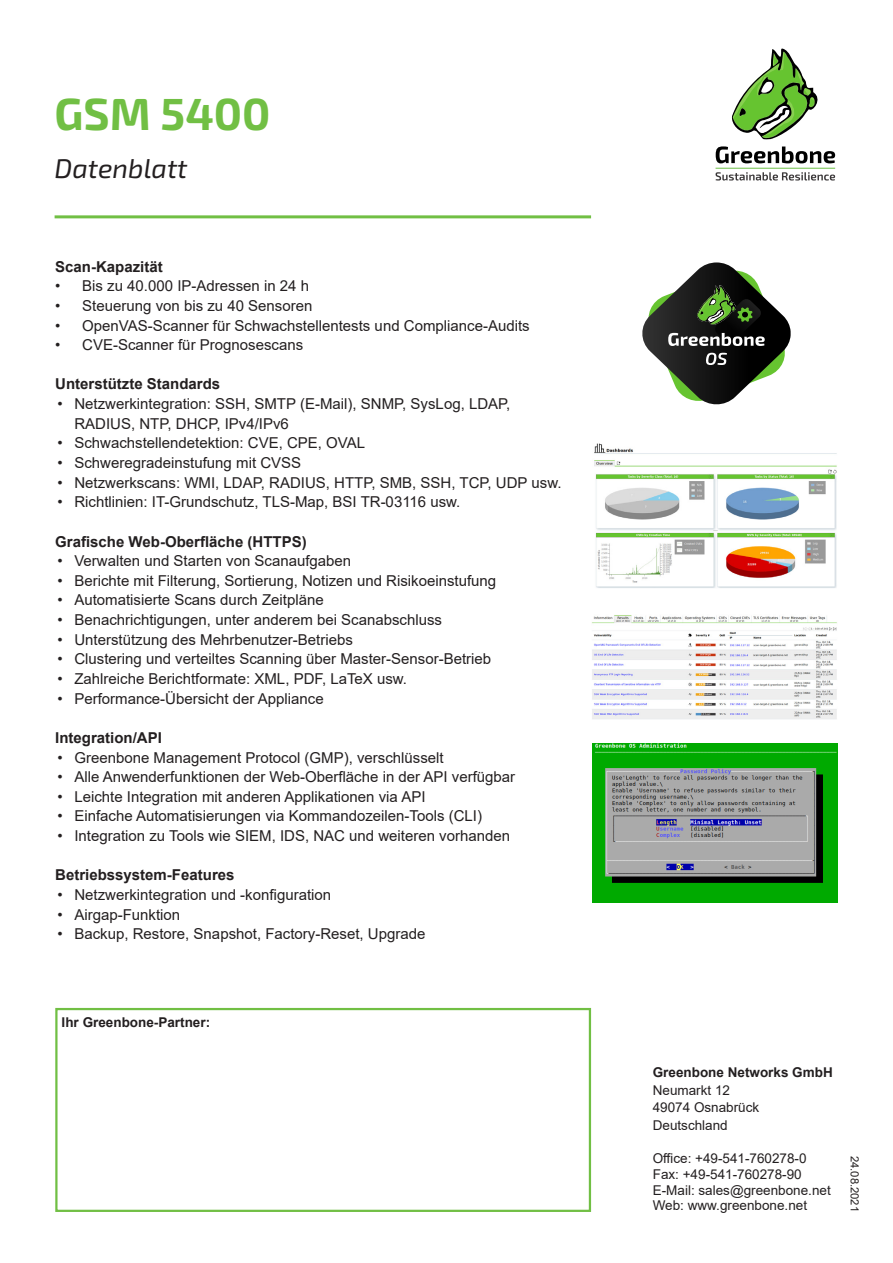
<style>
.page{position:relative;width:893px;height:1263px;background:#fff}
.page>*{position:absolute;margin:0;border:0;box-sizing:border-box;transform-origin:0 0}
.t1{font:700 45px "Greenbone";color:#71bf44}
.t2{font:italic 27px "Greenbone";color:#231f20}
.t3{font:15px/19.6px "Arial";color:#231f20}
.t4{font:700 15px "Arial";color:#231f20}
.t5{font:13.5px "Arial";color:#231f20}
.t6{font:700 13.5px/17.7px "Arial";color:#231f20}
.t7{font:11.25px "Arial";color:#231f20}
.s1{font-weight:400}
</style>
<div class="page">
<svg style="left:55px;top:1007px;width:537px;height:205px"></svg>
<svg style="left:731px;top:48px;width:87px;height:92px"></svg>
<svg style="left:716px;top:172px;width:119px;height:9px"></svg>
<svg style="left:716px;top:146px;width:119px;height:17px"></svg>
<hr style="left:715px;top:168px;width:120px;height:1px;background:#6dbe45">
<hr style="left:55px;top:215px;width:536px;height:3px;background:#71bf44">
<img style="left:594px;top:444px;width:243px;height:144px">
<img style="left:592px;top:615px;width:245px;height:104px">
<img style="left:592px;top:743px;width:246px;height:160px">
<svg style="left:642px;top:262px;width:149px;height:143px"></svg>
<p class="t1" style="left:55px;top:84px;width:218px">GSM 5400</p>
<p class="t2" style="left:55px;top:151px;width:134px">Datenblatt</p>
<p class="t4" style="left:55px;top:256px;width:109px">Scan-Kapazität</p>
<p class="t3" style="left:55px;top:276px;width:255px">• Bis zu 40.000 IP-Adressen in 24 h</p>
<p class="t3" style="left:55px;top:296px;width:259px">• Steuerung von bis zu 40 Sensoren</p>
<p class="t3" style="left:55px;top:315px;width:476px">• OpenVAS-Scanner für Schwachstellentests und Compliance-Audits</p>
<p class="t3" style="left:55px;top:335px;width:249px">• CVE-Scanner für Prognosescans</p>
<p class="t4" style="left:55px;top:374px;width:167px">Unterstützte Standards</p>
<p class="t3" style="left:74px;top:394px;width:437px;text-indent:-17px">• Netzwerkintegration: SSH, SMTP (E-Mail), SNMP, SysLog, LDAP,<br>RADIUS, NTP, DHCP, IPv4/IPv6</p>
<p class="t3" style="left:57px;top:433px;width:309px">• Schwachstellendetektion: CVE, CPE, OVAL</p>
<p class="t3" style="left:57px;top:453px;width:245px">• Schweregradeinstufung mit CVSS</p>
<p class="t3" style="left:57px;top:472px;width:506px">• Netzwerkscans: WMI, LDAP, RADIUS, HTTP, SMB, SSH, TCP, UDP usw.</p>
<p class="t3" style="left:57px;top:492px;width:405px">• Richtlinien: IT-Grundschutz, TLS-Map, BSI TR-03116 usw.</p>
<p class="t4" style="left:55px;top:531px;width:253px">Grafische Web-Oberfläche (HTTPS)</p>
<p class="t3" style="left:57px;top:551px;width:295px">• Verwalten und Starten von Scanaufgaben</p>
<p class="t3" style="left:57px;top:571px;width:440px">• Berichte mit Filterung, Sortierung, Notizen und Risikoeinstufung</p>
<p class="t3" style="left:57px;top:590px;width:268px">• Automatisierte Scans durch Zeitpläne</p>
<p class="t3" style="left:57px;top:610px;width:386px">• Benachrichtigungen, unter anderem bei Scanabschluss</p>
<p class="t3" style="left:57px;top:629px;width:297px">• Unterstützung des Mehrbenutzer-Betriebs</p>
<p class="t3" style="left:57px;top:649px;width:435px">• Clustering und verteiltes Scanning über Master-Sensor-Betrieb</p>
<p class="t3" style="left:57px;top:669px;width:351px">• Zahlreiche Berichtformate: XML, PDF, LaTeX usw.</p>
<p class="t3" style="left:57px;top:688px;width:268px">• Performance-Übersicht der Appliance</p>
<p class="t4" style="left:55px;top:727px;width:108px">Integration/API</p>
<p class="t3" style="left:57px;top:747px;width:388px">• Greenbone Management Protocol (GMP), verschlüsselt</p>
<p class="t3" style="left:57px;top:767px;width:459px">• Alle Anwenderfunktionen der Web-Oberfläche in der API verfügbar</p>
<p class="t3" style="left:57px;top:787px;width:370px">• Leichte Integration mit anderen Applikationen via API</p>
<p class="t3" style="left:57px;top:806px;width:426px">• Einfache Automatisierungen via Kommandozeilen-Tools (CLI)</p>
<p class="t3" style="left:57px;top:826px;width:454px">• Integration zu Tools wie SIEM, IDS, NAC und weiteren vorhanden</p>
<p class="t4" style="left:55px;top:864px;width:181px">Betriebssystem-Features</p>
<p class="t3" style="left:57px;top:885px;width:275px">• Netzwerkintegration und -konfiguration</p>
<p class="t3" style="left:57px;top:904px;width:124px">• Airgap-Funktion</p>
<p class="t3" style="left:57px;top:924px;width:369px">• Backup, Restore, Snapshot, Factory-Reset, Upgrade</p>
<p class="t6" style="left:62px;top:1013px;width:150px">Ihr Greenbone-Partner:</p>
<p class="t6" style="left:653px;top:1063px;width:182px">Greenbone Networks GmbH<br><span class="s1">Neumarkt 12</span></p>
<p class="t5" style="left:653px;top:1098px;width:108px">49074 Osnabrück</p>
<p class="t5" style="left:653px;top:1116px;width:77px">Deutschland</p>
<p class="t5" style="left:653px;top:1149px;width:155px">Office: +49-541-760278-0</p>
<p class="t5" style="left:653px;top:1165px;width:150px">Fax: +49-541-760278-90</p>
<p class="t5" style="left:653px;top:1181px;width:180px">E-Mail: sales@greenbone.net</p>
<p class="t5" style="left:653px;top:1196px;width:156px">Web: www.greenbone.net</p>
<p class="t7" style="left:862px;top:1156px;width:58px;rotate:90deg">24.08.2021</p>
</div>
